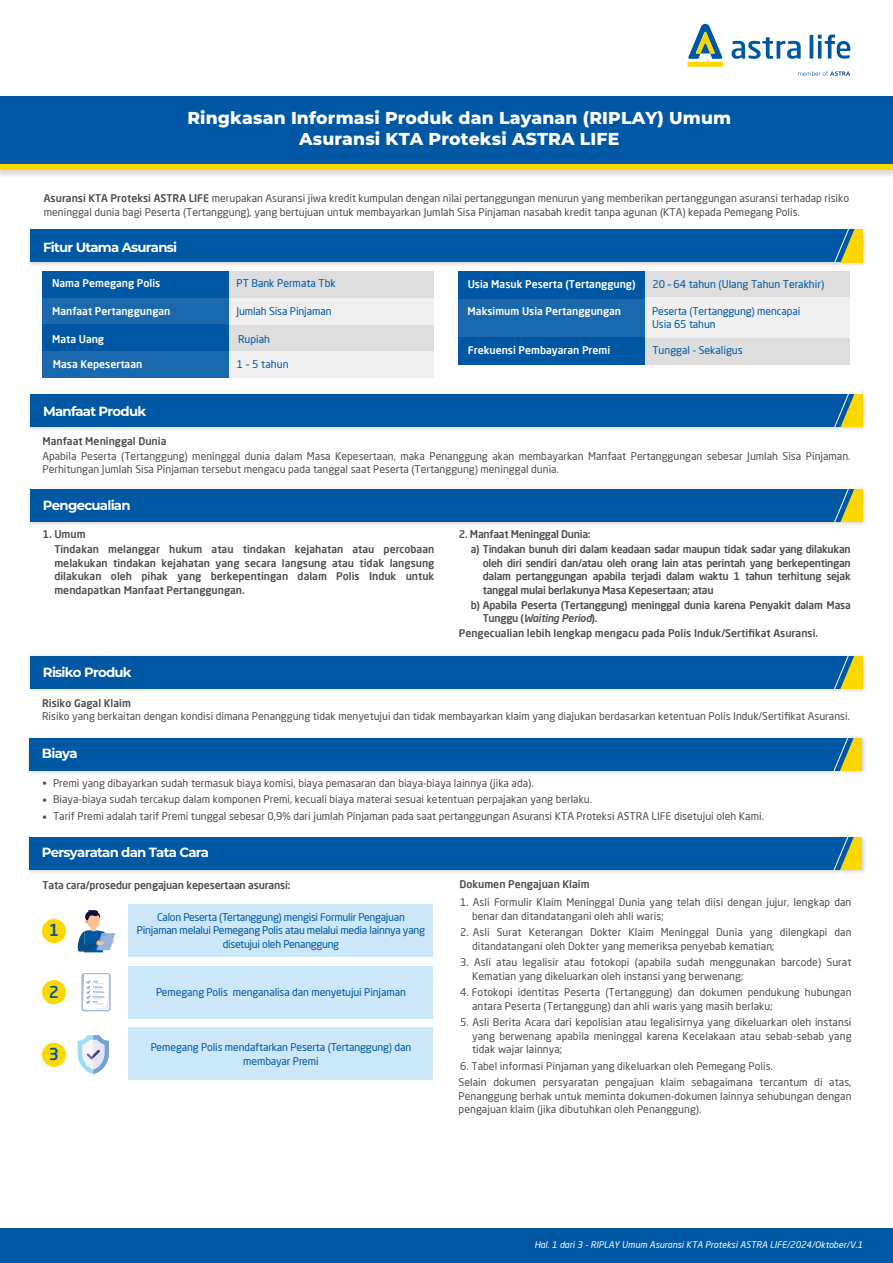
<style>
.page{position:relative;width:893px;height:1263px;background:#fff}
.page>*{position:absolute;margin:0;border:0;box-sizing:border-box;transform-origin:0 0}
.t1{font:800 17.25px/20.7px "Montserrat";letter-spacing:.01em;color:#fff;text-align:center}
.t2{font:500 16.2px "Neo Sans Pro";color:#0058a4}
.t3{font:700 13.35px "Montserrat";letter-spacing:-.055em;color:#fff}
.t4{font:10.5px/13.5px "Neo Sans Pro";color:#4e4e4f}
.t5{font:500 10.5px/13.5px "Neo Sans Pro";letter-spacing:-.015em;color:#4e4e4f}
.t6{font:10.5px/13.5px "Neo Sans Pro";letter-spacing:-.01em;color:#0058a4}
.t7{font:500 10.5px "Neo Sans Pro";color:#fff}
.t8{font:italic 9px "Neo Sans Pro";color:#fff}
.s1{font-weight:500}
.s2{font-style:italic}
</style>
<div class="page">
<div style="left:0;top:1228px;width:893px;height:35px;background:#0058a4"></div>
<div style="left:0;top:102px;width:893px;height:68px;background:#fcd800"></div>
<div style="left:0;top:96px;width:893px;height:68px;background:#0058a4"></div>
<div style="left:687px;top:62px;width:36px;height:5px;background:#fcd800"></div>
<svg style="left:688px;top:24px;width:35px;height:35px"></svg>
<svg style="left:732px;top:37px;width:69px;height:22px"></svg>
<svg style="left:810px;top:34px;width:40px;height:25px"></svg>
<svg style="left:798px;top:71px;width:52px;height:5px"></svg>
<img style="left:29px;top:489px;width:837px;height:36px">
<div style="left:30px;top:489px;width:832px;height:33px;background:#0058a4"></div>
<svg style="left:834px;top:489px;width:28px;height:33px"></svg>
<div style="left:229px;top:325px;width:205px;height:26px;background:#ddd"></div>
<div style="left:42px;top:325px;width:187px;height:26px;background:#0058a4"></div>
<div style="left:229px;top:298px;width:205px;height:27px;background:#f0efef"></div>
<div style="left:42px;top:298px;width:187px;height:27px;background:#1a69ad"></div>
<div style="left:644px;top:338px;width:206px;height:27px;background:#ddd"></div>
<div style="left:458px;top:338px;width:186px;height:27px;background:#0058a4"></div>
<div style="left:644px;top:298px;width:206px;height:40px;background:#f0efef"></div>
<div style="left:458px;top:298px;width:186px;height:40px;background:#1a69ad"></div>
<img style="left:0;top:176px;width:893px;height:141px">
<div style="left:30px;top:230px;width:832px;height:32px;background:#0058a4"></div>
<svg style="left:834px;top:230px;width:28px;height:32px"></svg>
<img style="left:29px;top:341px;width:837px;height:89px">
<div style="left:30px;top:394px;width:832px;height:33px;background:#0058a4"></div>
<svg style="left:834px;top:394px;width:28px;height:33px"></svg>
<img style="left:29px;top:655px;width:837px;height:30px">
<div style="left:30px;top:656px;width:832px;height:32px;background:#0058a4"></div>
<svg style="left:835px;top:656px;width:27px;height:29px"></svg>
<img style="left:28px;top:685px;width:838px;height:88px">
<div style="left:29px;top:738px;width:833px;height:32px;background:#0058a4"></div>
<svg style="left:834px;top:738px;width:28px;height:32px"></svg>
<div style="left:129px;top:904px;width:304px;height:53px;background:#cce7f8"></div>
<div style="left:42px;top:919px;width:24px;height:24px;background:#fed900;border-radius:50%"></div>
<img style="left:28px;top:838px;width:838px;height:87px">
<div style="left:29px;top:837px;width:833px;height:32px;background:#0058a4"></div>
<svg style="left:834px;top:837px;width:28px;height:32px"></svg>
<svg style="left:76px;top:910px;width:39px;height:42px"></svg>
<div style="left:129px;top:966px;width:304px;height:53px;background:#cce7f8"></div>
<div style="left:42px;top:980px;width:24px;height:24px;background:#fed900;border-radius:50%"></div>
<div style="left:81px;top:973px;width:30px;height:38px;background:#abbadf;border-radius:3px"></div>
<div style="left:84px;top:974px;width:24px;height:36px;background:#f6f5f6"></div>
<svg style="left:83px;top:974px;width:26px;height:35px"></svg>
<div style="left:129px;top:1027px;width:304px;height:53px;background:#cce7f8"></div>
<div style="left:42px;top:1043px;width:24px;height:24px;background:#fed900;border-radius:50%"></div>
<svg style="left:78px;top:1035px;width:31px;height:39px"></svg>
<h1 class="t1" style="left:187px;top:107px;width:545px">Ringkasan Informasi Produk dan Layanan (RIPLAY) Umum<br>Asuransi KTA Proteksi ASTRA LIFE</h1>
<p class="t4" style="left:44px;top:191px;width:807px"><span class="s1">Asuransi KTA Proteksi ASTRA LIFE</span> merupakan Asuransi jiwa kredit kumpulan dengan nilai pertanggungan menurun yang memberikan pertanggungan asuransi terhadap risiko meninggal dunia bagi Peserta (Tertanggung), yang bertujuan untuk membayarkan Jumlah Sisa Pinjaman nasabah kredit tanpa agunan (KTA) kepada Pemegang Polis.</p>
<p class="t3" style="left:43px;top:237px;width:136px">Fitur Utama Asuransi</p>
<p class="t7" style="left:52px;top:277px;width:110px">Nama Pemegang Polis</p>
<p class="t6" style="left:237px;top:276px;width:101px">PT Bank Permata Tbk</p>
<p class="t7" style="left:52px;top:304px;width:120px">Manfaat Pertanggungan</p>
<p class="t6" style="left:237px;top:304px;width:97px">Jumlah Sisa Pinjaman</p>
<p class="t7" style="left:52px;top:332px;width:54px">Mata Uang</p>
<p class="t6" style="left:238px;top:332px;width:33px">Rupiah</p>
<p class="t7" style="left:53px;top:358px;width:91px">Masa Kepesertaan</p>
<p class="t6" style="left:237px;top:357px;width:53px">1 – 5 tahun</p>
<p class="t3" style="left:43px;top:402px;width:105px">Manfaat Produk</p>
<p class="t7" style="left:468px;top:278px;width:169px">Usia Masuk Peserta (Tertanggung)</p>
<p class="t6" style="left:652px;top:278px;width:173px">20 – 64 tahun (Ulang Tahun Terakhir)</p>
<p class="t7" style="left:468px;top:304px;width:155px">Maksimum Usia Pertanggungan</p>
<p class="t6" style="left:652px;top:304px;width:150px">Peserta (Tertanggung) mencapai<br>Usia 65 tahun</p>
<p class="t7" style="left:468px;top:344px;width:144px">Frekuensi Pembayaran Premi</p>
<p class="t6" style="left:652px;top:344px;width:92px">Tunggal - Sekaligus</p>
<p class="t5" style="left:42px;top:434px;width:125px">Manfaat Meninggal Dunia</p>
<p class="t4" style="left:42px;top:449px;width:809px">Apabila Peserta (Tertanggung) meninggal dunia dalam Masa Kepesertaan, maka Penanggung akan membayarkan Manfaat Pertanggungan sebesar Jumlah Sisa Pinjaman.<br>Perhitungan Jumlah Sisa Pinjaman tersebut mengacu pada tanggal saat Peserta (Tertanggung) meninggal dunia.</p>
<p class="t3" style="left:43px;top:496px;width:89px">Pengecualian</p>
<p class="t5" style="left:54px;top:527px;width:381px;line-height:15px;text-indent:-12px">1. Umum<br>Tindakan melanggar hukum atau tindakan kejahatan atau percobaan</p>
<p class="t5" style="left:54px;top:556px;width:381px;text-align:justify">melakukan tindakan kejahatan yang secara langsung atau tidak langsung dilakukan oleh pihak yang berkepentingan dalam Polis Induk untuk mendapatkan Manfaat Pertanggungan.</p>
<p class="t3" style="left:43px;top:662px;width:90px">Risiko Produk</p>
<p class="t5" style="left:471px;top:527px;width:381px;line-height:15px;text-indent:-12px">2. Manfaat Meninggal Dunia:<br>a) Tindakan bunuh diri dalam keadaan sadar maupun tidak sadar yang dilakukan</p>
<p class="t5" style="left:483px;top:556px;width:369px;text-align:justify">oleh diri sendiri dan/atau oleh orang lain atas perintah yang berkepentingan dalam pertanggungan apabila terjadi dalam waktu 1 tahun terhitung sejak tanggal mulai berlakunya Masa Kepesertaan; atau</p>
<p class="t5" style="left:483px;top:598px;width:369px;text-indent:-12px">b) Apabila Peserta (Tertanggung) meninggal dunia karena Penyakit dalam Masa<br>Tunggu (<span class="s2">Waiting Period</span>).</p>
<p class="t5" style="left:459px;top:626px;width:361px">Pengecualian lebih lengkap mengacu pada Polis Induk/Sertifikat Asuransi.</p>
<p class="t5" style="left:42px;top:696px;width:90px">Risiko Gagal Klaim</p>
<p class="t4" style="left:42px;top:709px;width:809px">Risiko yang berkaitan dengan kondisi dimana Penanggung tidak menyetujui dan tidak membayarkan klaim yang diajukan berdasarkan ketentuan Polis Induk/Sertifikat Asuransi.</p>
<p class="t3" style="left:42px;top:743px;width:37px">Biaya</p>
<p class="t4" style="left:53px;top:775px;width:712px;line-height:16.5px">Premi yang dibayarkan sudah termasuk biaya komisi, biaya pemasaran dan biaya-biaya lainnya (jika ada).<br>Biaya-biaya sudah tercakup dalam komponen Premi, kecuali biaya materai sesuai ketentuan perpajakan yang berlaku.<br>Tarif Premi adalah tarif Premi tunggal sebesar 0,9% dari jumlah Pinjaman pada saat pertanggungan Asuransi KTA Proteksi ASTRA LIFE disetujui oleh Kami.</p>
<p class="t4" style="left:43px;top:775px;width:6px;line-height:16.8px;text-align:justify">• • •</p>
<p class="t3" style="left:42px;top:842px;width:169px">Persyaratan dan Tata Cara</p>
<p class="t5" style="left:43px;top:878px;width:250px">Tata cara/prosedur pengajuan kepesertaan asuransi:</p>
<h2 class="t2" style="left:49px;top:920px;width:12px">1</h2>
<p class="t6" style="left:137px;top:910px;width:290px;text-align:center">Calon Peserta (Tertanggung) mengisi Formulir Pengajuan<br>Pinjaman melalui Pemegang Polis atau melalui media lainnya yang disetujui oleh Penanggung</p>
<h2 class="t2" style="left:49px;top:981px;width:12px">2</h2>
<p class="t6" style="left:156px;top:985px;width:251px">Pemegang Polis menganalisa dan menyetujui Pinjaman</p>
<h2 class="t2" style="left:49px;top:1044px;width:12px">3</h2>
<p class="t6" style="left:151px;top:1040px;width:262px">Pemegang Polis mendaftarkan Peserta (Tertanggung) dan</p>
<p class="t6" style="left:243px;top:1054px;width:77px">membayar Premi</p>
<p class="t5" style="left:459px;top:877px;width:132px">Dokumen Pengajuan Klaim</p>
<p class="t4" style="left:472px;top:895px;width:381px;text-indent:-12px">1. Asli Formulir Klaim Meninggal Dunia yang telah diisi dengan jujur, lengkap dan benar dan ditandatangani oleh ahli waris;</p>
<p class="t4" style="left:472px;top:925px;width:381px;text-indent:-12px">2. Asli Surat Keterangan Dokter Klaim Meninggal Dunia yang dilengkapi dan ditandatangani oleh Dokter yang memeriksa penyebab kematian;</p>
<p class="t4" style="left:472px;top:955px;width:381px;text-indent:-12px">3. Asli atau legalisir atau fotokopi (apabila sudah menggunakan barcode) Surat<br>Kematian yang dikeluarkan oleh instansi yang berwenang;</p>
<p class="t4" style="left:472px;top:985px;width:381px;text-indent:-12px">4. Fotokopi identitas Peserta (Tertanggung) dan dokumen pendukung hubungan antara Peserta (Tertanggung) dan ahli waris yang masih berlaku;</p>
<p class="t4" style="left:472px;top:1015px;width:381px;text-align:justify;text-indent:-12px">5. Asli Berita Acara dari kepolisian atau legalisirnya yang dikeluarkan oleh instansi yang berwenang apabila meninggal karena Kecelakaan atau sebab-sebab yang tidak wajar lainnya;</p>
<p class="t4" style="left:459px;top:1057px;width:394px;line-height:16.5px">6. Tabel informasi Pinjaman yang dikeluarkan oleh Pemegang Polis.<br>Selain dokumen persyaratan pengajuan klaim sebagaimana tercantum di atas,</p>
<p class="t4" style="left:459px;top:1089px;width:394px">Penanggung berhak untuk meminta dokumen-dokumen lainnya sehubungan dengan pengajuan klaim (jika dibutuhkan oleh Penanggung).</p>
<p class="t8" style="left:534px;top:1239px;width:330px">Hal. 1 dari 3 - RIPLAY Umum Asuransi KTA Proteksi ASTRA LIFE/2024/Oktober/V.1</p>
</div>
